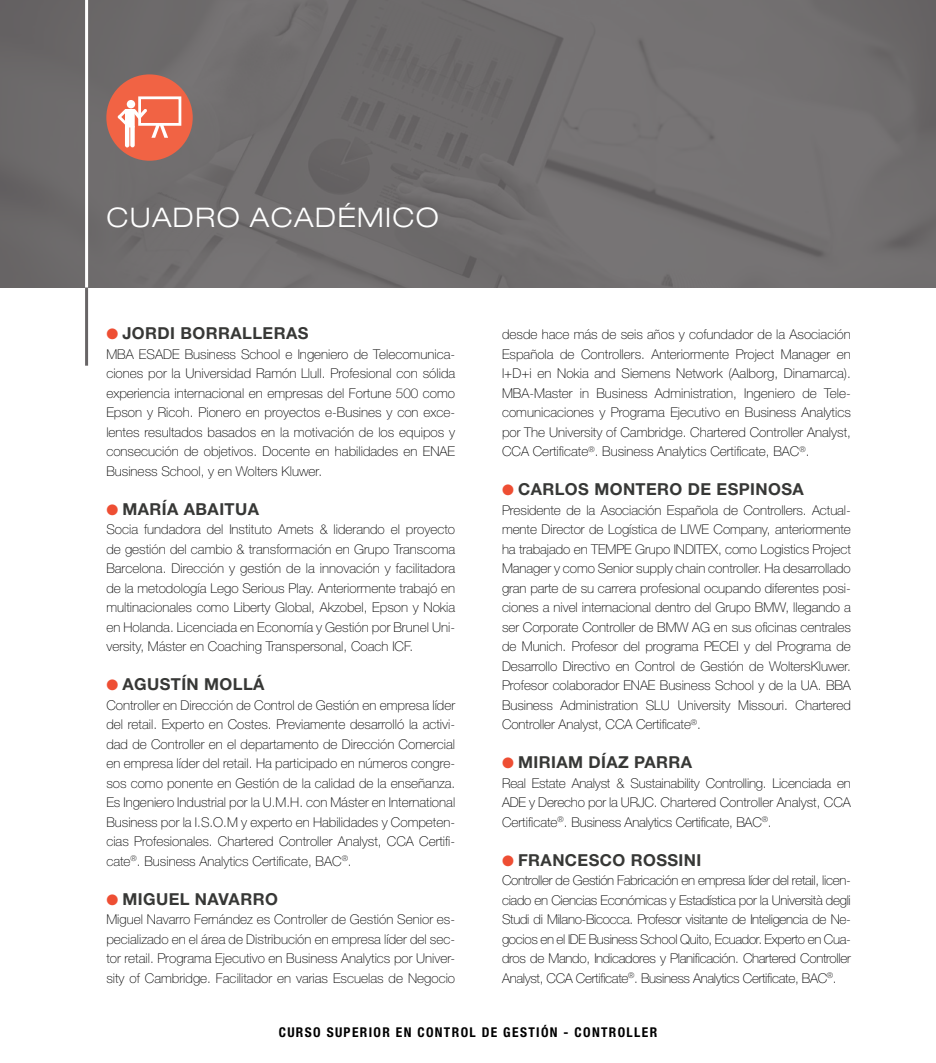
<style>
.page{position:relative;width:936px;height:1063px;background:#fff}
.page>*{position:absolute;margin:0;border:0;box-sizing:border-box;transform-origin:0 0}
.t1{font:300 expanded 27px "Helvetica Neue LT Std";letter-spacing:.05em;color:#fff}
.t2{font:700 16.5px "Helvetica Neue LT Std";letter-spacing:.025em;color:#373836}
.t3{font:100 13.5px/19.5px "Helvetica Neue LT Std";color:#000;text-align:justify}
.t4{font:700 condensed 13.5px "Helvetica Neue LT Std";letter-spacing:.1em;color:#000}
.s1{color:#ee4e33}
</style>
<div class="page">
<div style="left:0;top:0;width:935px;height:288px;background:#706e6e"></div>
<hr style="left:85px;top:0;width:3px;height:288px;background:#fff">
<hr style="left:85px;top:288px;width:3px;height:78px;background:#686566">
<div style="left:106px;top:74px;width:87px;height:87px;background:#f16344;border-radius:50%"></div>
<div style="left:127px;top:100px;width:8px;height:8px;background:#fff;border-radius:50%"></div>
<hr style="left:125px;top:125px;width:4px;height:22px;background:#fff;border-radius:2px">
<div style="left:130px;top:125px;width:5px;height:22px;background:#fff;border-radius:2px"></div>
<div style="left:138px;top:96px;width:43px;height:30px;border:3px solid #fff"></div>
<svg style="left:118px;top:109px;width:50px;height:29px"></svg>
<h1 class="t1" style="left:106px;top:202px;width:334px">CUADRO ACADÉMICO</h1>
<p class="t2" style="left:106px;top:323px;width:204px"><span class="s1">●</span> JORDI BORRALLERAS</p>
<p class="t3" style="left:106px;top:344px;width:350px">MBA ESADE Business School e Ingeniero de Telecomunica&shy;ciones por la Universidad Ramón Llull. Profesional con sólida experiencia internacional en empresas del Fortune 500 como Epson y Ricoh. Pionero en proyectos e-Busines y con exce&shy;lentes resultados basados en la motivación de los equipos y consecución de objetivos. Docente en habilidades en ENAE Business School, y en Wolters Kluwer.</p>
<p class="t2" style="left:106px;top:499px;width:154px"><span class="s1">●</span> MARÍA ABAITUA</p>
<p class="t3" style="left:106px;top:520px;width:350px">Socia fundadora del Instituto Amets &amp; liderando el proyecto de gestión del cambio &amp; transformación en Grupo Transcoma Barcelona. Dirección y gestión de la innovación y facilitadora de la metodología Lego Serious Play. Anteriormente trabajó en multinacionales como Liberty Global, Akzobel, Epson y Nokia en Holanda. Licenciada en Economía y Gestión por Brunel Uni&shy;versity, Máster en Coaching Transpersonal, Coach ICF.</p>
<p class="t2" style="left:106px;top:674px;width:160px"><span class="s1">●</span> AGUSTÍN MOLLÁ</p>
<p class="t3" style="left:106px;top:695px;width:350px">Controller en Dirección de Control de Gestión en empresa líder del retail. Experto en Costes. Previamente desarrolló la activi&shy;dad de Controller en el departamento de Dirección Comercial en empresa líder del retail. Ha participado en números congre&shy;sos como ponente en Gestión de la calidad de la enseñanza.<br>Es Ingeniero Industrial por la U.M.H. con Máster en International Business por la I.S.O.M y experto en Habilidades y Competen&shy;cias Profesionales. Chartered Controller Analyst, CCA Certifi&shy;cate<sup>®</sup>. Business Analytics Certificate, BAC<sup>®</sup>.</p>
<p class="t2" style="left:106px;top:889px;width:173px"><span class="s1">●</span> MIGUEL NAVARRO</p>
<p class="t3" style="left:106px;top:910px;width:350px">Miguel Navarro Fernández es Controller de Gestión Senior es&shy;pecializado en el área de Distribución en empresa líder del sec&shy;tor retail. Programa Ejecutivo en Business Analytics por Univer&shy;sity of Cambridge. Facilitador en varias Escuelas de Negocio</p>
<p class="t3" style="left:502px;top:325px;width:350px">desde hace más de seis años y cofundador de la Asociación Española de Controllers. Anteriormente Project Manager en I+D+i en Nokia and Siemens Network (Aalborg, Dinamarca).<br>MBA-Master in Business Administration, Ingeniero de Tele&shy;comunicaciones y Programa Ejecutivo en Business Analytics por The University of Cambridge. Chartered Controller Analyst, CCA Certificate<sup>®</sup>. Business Analytics Certificate, BAC<sup>®</sup>.</p>
<p class="t2" style="left:502px;top:479px;width:303px"><span class="s1">●</span> CARLOS MONTERO DE ESPINOSA</p>
<p class="t3" style="left:502px;top:500px;width:350px">Presidente de la Asociación Española de Controllers. Actual&shy;mente Director de Logística de LIWE Company, anteriormente ha trabajado en TEMPE Grupo INDITEX, como Logistics Project Manager y como Senior supply chain controller. Ha desarrollado gran parte de su carrera profesional ocupando diferentes posi&shy;ciones a nivel internacional dentro del Grupo BMW, llegando a ser Corporate Controller de BMW AG en sus oficinas centrales de Munich. Profesor del programa PECEI y del Programa de Desarrollo Directivo en Control de Gestión de WoltersKluwer.<br>Profesor colaborador ENAE Business School y de la UA. BBA Business Administration SLU University Missouri. Chartered Controller Analyst, CCA Certificate<sup>®</sup>.</p>
<p class="t2" style="left:502px;top:752px;width:191px"><span class="s1">●</span> MIRIAM DÍAZ PARRA</p>
<p class="t3" style="left:502px;top:773px;width:350px">Real Estate Analyst &amp; Sustainability Controlling. Licenciada en ADE y Derecho por la URJC. Chartered Controller Analyst, CCA Certificate<sup>®</sup>. Business Analytics Certificate, BAC<sup>®</sup>.</p>
<p class="t2" style="left:502px;top:850px;width:201px"><span class="s1">●</span> FRANCESCO ROSSINI</p>
<p class="t3" style="left:502px;top:871px;width:350px">Controller de Gestión Fabricación en empresa líder del retail, licen&shy;ciado en Ciencias Económicas y Estadística por la Università degli Studi di Milano-Bicocca. Profesor visitante de Inteligencia de Ne&shy;gocios en el IDE Business School Quito, Ecuador. Experto en Cua&shy;dros de Mando, Indicadores y Planificación. Chartered Controller Analyst, CCA Certificate<sup>®</sup>. Business Analytics Certificate, BAC<sup>®</sup>.</p>
<p class="t4" style="left:279px;top:1024px;width:380px">CURSO SUPERIOR EN CONTROL DE GESTIÓN - CONTROLLER</p>
</div>
